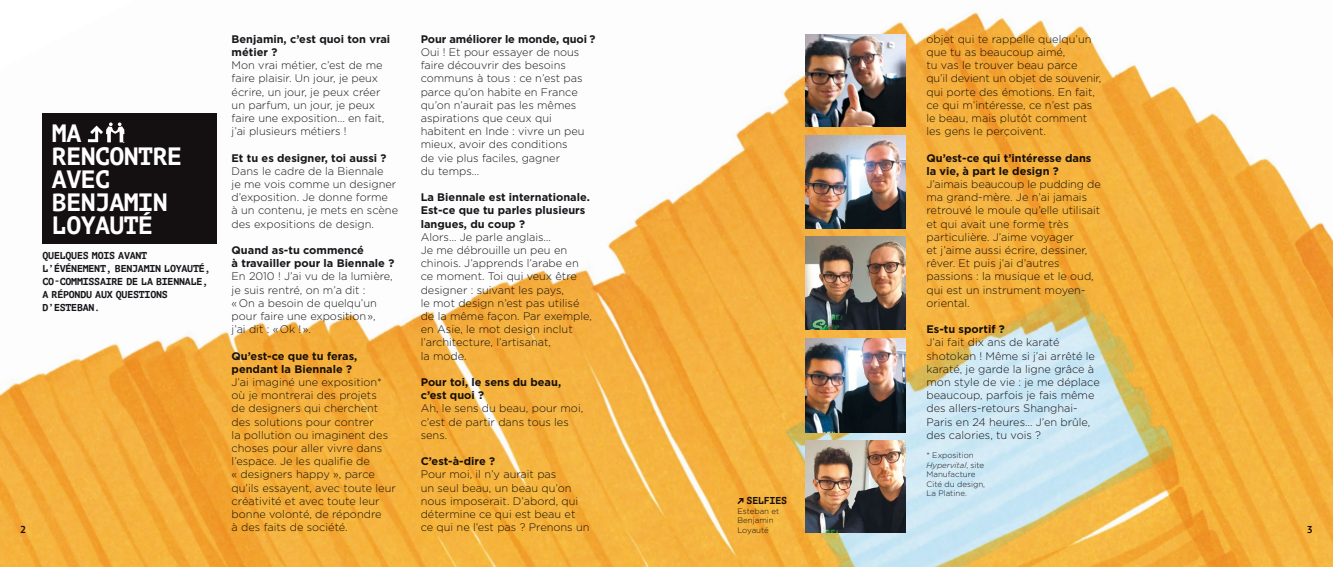
<style>
.page{position:relative;width:1333px;height:567px;background:#fff}
.page>*{position:absolute;margin:0;border:0;box-sizing:border-box;transform-origin:0 0}
.t1{font:700 25px/23px "PT Mono";letter-spacing:-.025em;color:#fff}
.t2{font:300 11px/13.2px "Gotham";color:#1a171c}
.t3{font:700 11px/13.2px "Gotham";color:#1a171c}
.t4{font:700 10px/13px "PT Mono";letter-spacing:-.025em;color:#1a171c}
.t5{font:300 8px/9.6px "Gotham";color:#1a171c}
.s1{font-style:italic}
</style>
<div class="page">
<img style="left:0;top:11px;width:1332px;height:556px">
<img style="left:805px;top:338px;width:100px;height:94px">
<img style="left:805px;top:135px;width:100px;height:93px">
<img style="left:805px;top:440px;width:100px;height:93px">
<img style="left:805px;top:237px;width:100px;height:92px">
<img style="left:805px;top:34px;width:100px;height:93px">
<div style="left:43px;top:113px;width:174px;height:131px;background:#140f11"></div>
<svg style="left:88px;top:122px;width:36px;height:20px"></svg>
<p class="t3" style="left:420px;top:32px;width:176px">Pour améliorer le monde, quoi ?</p>
<p class="t2" style="left:420px;top:45px;width:165px">Oui ! Et pour essayer de nous faire découvrir des besoins communs à tous : ce n’est pas parce qu’on habite en France qu’on n’aurait pas les mêmes aspirations que ceux qui habitent en Inde : vivre un peu mieux, avoir des conditions<br>de vie plus faciles, gagner<br>du temps…</p>
<p class="t3" style="left:420px;top:191px;width:171px">La Biennale est internationale.<br>Est-ce que tu parles plusieurs langues, du coup ?</p>
<p class="t2" style="left:420px;top:230px;width:173px">Alors… Je parle anglais…<br>Je me débrouille un peu en chinois. J’apprends l’arabe en ce moment. Toi qui veux être designer : suivant les pays,<br>le mot design n’est pas utilisé de la même façon. Par exemple, en Asie, le mot design inclut l’architecture, l’artisanat,<br>la mode.</p>
<p class="t3" style="left:420px;top:375px;width:142px">Pour toi, le sens du beau, c’est quoi ?</p>
<p class="t2" style="left:420px;top:402px;width:164px">Ah, le sens du beau, pour moi, c’est de partir dans tous les sens.</p>
<p class="t3" style="left:420px;top:455px;width:76px">C’est-à-dire ?</p>
<p class="t2" style="left:420px;top:468px;width:170px">Pour moi, il n’y aurait pas<br>un seul beau, un beau qu’on nous imposerait. D’abord, qui détermine ce qui est beau et ce qui ne l’est pas ? Prenons un</p>
<p class="t3" style="left:231px;top:32px;width:160px">Benjamin, c’est quoi ton vrai métier ?</p>
<p class="t2" style="left:231px;top:58px;width:154px">Mon vrai métier, c’est de me faire plaisir. Un jour, je peux écrire, un jour, je peux créer un parfum, un jour, je peux faire une exposition… en fait, j’ai plusieurs métiers !</p>
<p class="t3" style="left:231px;top:151px;width:156px">Et tu es designer, toi aussi ?</p>
<p class="t2" style="left:231px;top:164px;width:168px">Dans le cadre de la Biennale<br>je me vois comme un designer d’exposition. Je donne forme<br>à un contenu, je mets en scène des expositions de design.</p>
<p class="t3" style="left:231px;top:243px;width:164px">Quand as-tu commencé<br>à travailler pour la Biennale ?</p>
<p class="t2" style="left:231px;top:270px;width:163px">En 2010 ! J’ai vu de la lumière, je suis rentré, on m’a dit :<br>« On a besoin de quelqu’un pour faire une exposition »,<br>j’ai dit : « Ok ! ».</p>
<p class="t3" style="left:231px;top:349px;width:127px">Qu’est-ce que tu feras, pendant la Biennale ?</p>
<p class="t2" style="left:231px;top:375px;width:166px">J’ai imaginé une exposition* où je montrerai des projets<br>de designers qui cherchent des solutions pour contrer<br>la pollution ou imaginent des choses pour aller vivre dans l’espace. Je les qualifie de<br>« designers happy », parce qu’ils essayent, avec toute leur créativité et avec toute leur bonne volonté, de répondre<br>à des faits de société.</p>
<p class="t2" style="left:926px;top:32px;width:176px">objet qui te rappelle quelqu’un que tu as beaucoup aimé,<br>tu vas le trouver beau parce qu’il devient un objet de souvenir, qui porte des émotions. En fait, ce qui m’intéresse, ce n’est pas le beau, mais plutôt comment les gens le perçoivent.</p>
<p class="t3" style="left:926px;top:151px;width:166px">Qu’est-ce qui t’intéresse dans la vie, à part le design ?</p>
<p class="t2" style="left:926px;top:177px;width:176px">J’aimais beaucoup le pudding de ma grand-mère. Je n’ai jamais retrouvé le moule qu’elle utilisait et qui avait une forme très particulière. J’aime voyager<br>et j’aime aussi écrire, dessiner, rêver. Et puis j’ai d’autres passions : la musique et le oud, qui est un instrument moyen&shy;oriental.</p>
<p class="t3" style="left:926px;top:323px;width:80px">Es-tu sportif ?</p>
<p class="t2" style="left:926px;top:336px;width:175px">J’ai fait dix ans de karaté shotokan ! Même si j’ai arrêté le karaté, je garde la ligne grâce à mon style de vie : je me déplace beaucoup, parfois je fais même des allers-retours Shanghai-<br>Paris en 24 heures… J’en brûle, des calories, tu vois ?</p>
<p class="t5" style="left:926px;top:450px;width:60px">* Exposition<br><span class="s1">Hypervital</span>, site<br>Manufacture<br>Cité du design,<br>La Platine.</p>
<h1 class="t1" style="left:52px;top:122px;width:128px">MA<br>RENCONTRE<br>AVE C<br>BENJAMIN<br>LOYAUTÉ</h1>
<p class="t4" style="left:43px;top:249px;width:169px">QUELQUES MOIS AVANT<br>L’ÉVÉNEMENT, BENJAMIN LOYAUTÉ,<br>CO-COMMISSAIRE DE LA BIENNALE ,<br>A RÉPONDU AUX QUESTIONS<br>D’ESTEBAN.</p>
<p class="t4" style="left:746px;top:494px;width:42px">SELFIES</p>
<p class="t5" style="left:737px;top:506px;width:44px">Esteban et<br>Benjamin<br>Loyauté</p>
<p class="t4" style="left:20px;top:523px;width:7px">2</p>
<p class="t4" style="left:1306px;top:523px;width:7px">3</p>
</div>
